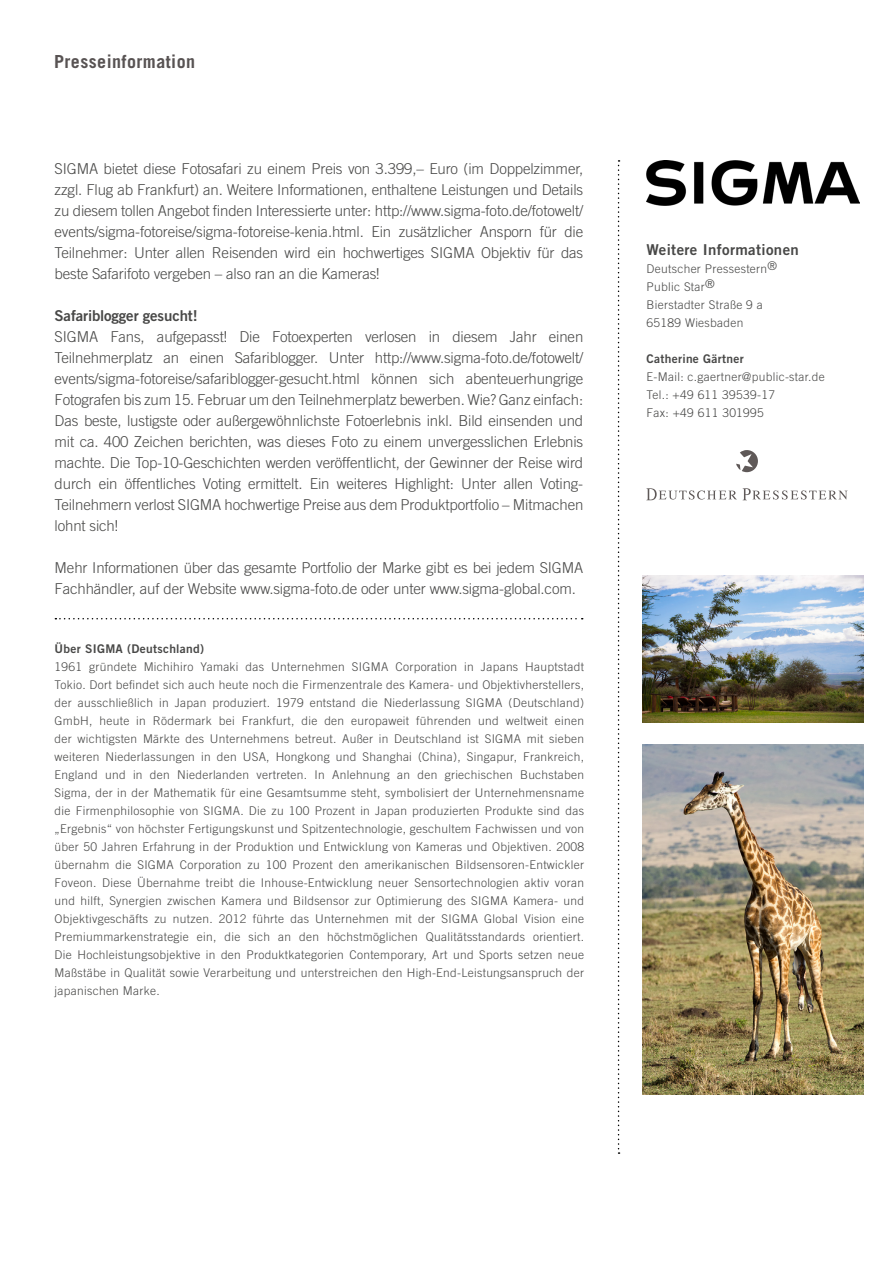
<style>
.page{position:relative;width:893px;height:1263px;background:#fff}
.page>*{position:absolute;margin:0;border:0;box-sizing:border-box;transform-origin:0 0}
.t1{font:700 18px "Trade Gothic LT";letter-spacing:.025em;color:#585353}
.t2{font:300 15px/21px "Trade Gothic LT";letter-spacing:-.01em;color:#484847;text-align:justify}
.t3{font:15px "Trade Gothic LT Bold Two";letter-spacing:-.01em;color:#484847}
.t4{font:15px "Trade Gothic LT Bold Two";letter-spacing:.025em;color:#484847}
.t5{font:300 12px/18px "Trade Gothic LT";letter-spacing:.025em;color:#484847}
.t6{font:12px "Trade Gothic LT Bold Two";letter-spacing:.025em;color:#484847}
</style>
<div class="page">
<svg style="left:618px;top:160px;width:1px;height:994px"></svg>
<svg style="left:736px;top:450px;width:22px;height:22px"></svg>
<svg style="left:646px;top:488px;width:91px;height:12px"></svg>
<svg style="left:743px;top:488px;width:105px;height:12px"></svg>
<img style="left:647px;top:160px;width:212px;height:46px">
<svg style="left:55px;top:618px;width:528px;height:1px"></svg>
<img style="left:643px;top:575px;width:220px;height:147px">
<img style="left:643px;top:744px;width:220px;height:350px">
<h1 class="t1" style="left:54px;top:50px;width:143px">Presseinformation</h1>
<p class="t2" style="left:55px;top:157px;width:530px">SIGMA bietet diese Fotosafari zu einem Preis von 3.399,– Euro (im Doppelzimmer, zzgl. Flug ab Frankfurt) an. Weitere Informationen, enthaltene Leistungen und Details zu diesem tollen Angebot finden Interessierte unter: http://www.sigma-foto.de/fotowelt/ events/sigma-fotoreise/sigma-fotoreise-kenia.html. Ein zusätzlicher Ansporn für die Teilnehmer: Unter allen Reisenden wird ein hochwertiges SIGMA Objektiv für das beste Safarifoto vergeben – also ran an die Kameras!</p>
<p class="t3" style="left:55px;top:306px;width:145px">Safariblogger gesucht!</p>
<p class="t2" style="left:55px;top:325px;width:530px">SIGMA Fans, aufgepasst! Die Fotoexperten verlosen in diesem Jahr einen Teilnehmerplatz an einen Safariblogger. Unter http://www.sigma-foto.de/fotowelt/ events/sigma-fotoreise/safariblogger-gesucht.html können sich abenteuerhungrige Fotografen bis zum 15. Februar um den Teilnehmerplatz bewerben. Wie? Ganz einfach:<br>Das beste, lustigste oder außergewöhnlichste Fotoerlebnis inkl. Bild einsenden und mit ca. 400 Zeichen berichten, was dieses Foto zu einem unvergesslichen Erlebnis machte. Die Top-10-Geschichten werden veröffentlicht, der Gewinner der Reise wird durch ein öffentliches Voting ermittelt. Ein weiteres Highlight: Unter allen Voting-Teilnehmern verlost SIGMA hochwertige Preise aus dem Produktportfolio – Mitmachen lohnt sich!</p>
<p class="t2" style="left:55px;top:556px;width:530px">Mehr Informationen über das gesamte Portfolio der Marke gibt es bei jedem SIGMA<br>Fachhändler, auf der Website www.sigma-foto.de oder unter www.sigma-global.com.</p>
<p class="t6" style="left:55px;top:641px;width:151px">Über SIGMA (Deutschland)</p>
<p class="t5" style="left:55px;top:657px;width:531px;text-align:justify">1961 gründete Michihiro Yamaki das Unternehmen SIGMA Corporation in Japans Hauptstadt Tokio. Dort befindet sich auch heute noch die Firmenzentrale des Kamera- und Objektivherstellers, der ausschließlich in Japan produziert. 1979 entstand die Niederlassung SIGMA (Deutschland)<br>GmbH, heute in Rödermark bei Frankfurt, die den europaweit führenden und weltweit einen der wichtigsten Märkte des Unternehmens betreut. Außer in Deutschland ist SIGMA mit sieben weiteren Niederlassungen in den USA, Hongkong und Shanghai (China), Singapur, Frankreich, England und in den Niederlanden vertreten. In Anlehnung an den griechischen Buchstaben Sigma, der in der Mathematik für eine Gesamtsumme steht, symbolisiert der Unternehmensname die Firmenphilosophie von SIGMA. Die zu 100 Prozent in Japan produzierten Produkte sind das „Ergebnis“ von höchster Fertigungskunst und Spitzentechnologie, geschultem Fachwissen und von über 50 Jahren Erfahrung in der Produktion und Entwicklung von Kameras und Objektiven. 2008 übernahm die SIGMA Corporation zu 100 Prozent den amerikanischen Bildsensoren-Entwickler Foveon. Diese Übernahme treibt die Inhouse-Entwicklung neuer Sensortechnologien aktiv voran und hilft, Synergien zwischen Kamera und Bildsensor zur Optimierung des SIGMA Kamera- und Objektivgeschäfts zu nutzen. 2012 führte das Unternehmen mit der SIGMA Global Vision eine Premiummarkenstrategie ein, die sich an den höchstmöglichen Qualitätsstandards orientiert.<br>Die Hochleistungsobjektive in den Produktkategorien Contemporary, Art und Sports setzen neue Maßstäbe in Qualität sowie Verarbeitung und unterstreichen den High-End-Leistungsanspruch der japanischen Marke.</p>
<p class="t4" style="left:647px;top:240px;width:154px">Weitere Informationen</p>
<p class="t5" style="left:647px;top:259px;width:132px">Deutscher Pressestern®<br>Public Star®<br>Bierstadter Straße 9 a<br>65189 Wiesbaden</p>
<p class="t6" style="left:647px;top:351px;width:99px">Catherine Gärtner</p>
<p class="t5" style="left:647px;top:367px;width:180px">E-Mail: c.gaertner@public-star.de<br>Tel.: +49 611 39539-17<br>Fax: +49 611 301995</p>
</div>
